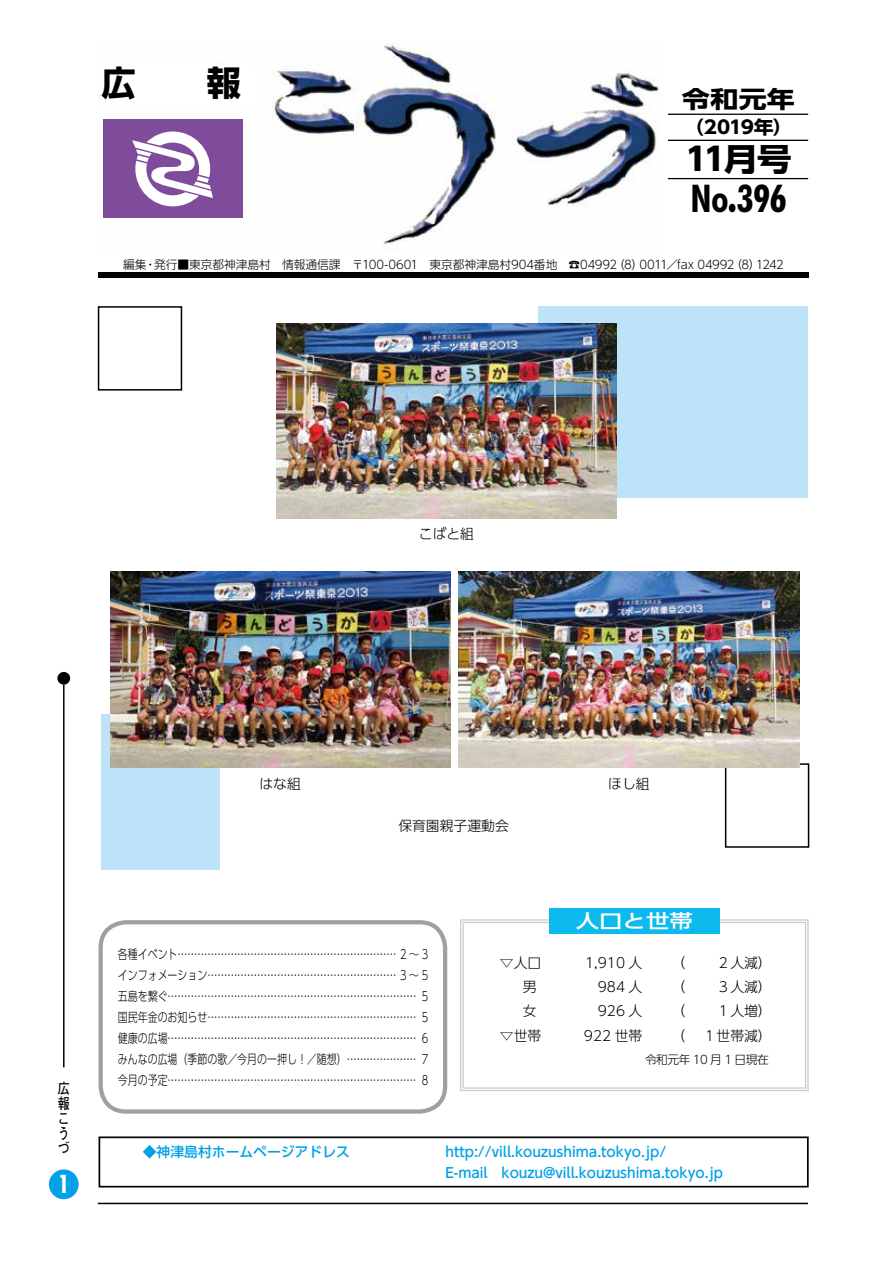
<style>
.page{position:relative;width:893px;height:1263px;background:#fff}
.page>*{position:absolute;margin:0;border:0;box-sizing:border-box;transform-origin:0 0}
.t1{font:700 condensed 38.25px "Futura BT";color:#000}
.t2{font:700 34.5px "UD Shin Go Pro";color:#000}
.t3{font:700 31.5px "UD Shin Go Pro";color:#000;scale:1.11 1}
.t4{font:700 condensed 25.5px "Futura BT";color:#fff}
.t5{font:700 23.4px "UD Shin Go Pro";color:#000;scale:1.2 1}
.t6{font:500 18.75px "UD Shin Go Pro";color:#fff;scale:1.25 1}
.t7{font:700 18px "UD Shin Go Pro";letter-spacing:-.025em;color:#000;scale:1.1 1}
.t8{font:700 14.85px/14.9px "Futo Go B101 Pro";color:#000;scale:.8 1}
.t9{font:500 13.8px "UD Shin Go Pro";color:#00a0e9}
.t10{font:300 13.8px "UD Shin Go Pro";color:#000}
.t11{font:300 12.75px/21px "UD Shin Go Pro";color:#000;text-align:justify;scale:.78 1}
.t12{font:300 11.7px "UD Shin Go Pro";letter-spacing:-.01em;color:#000}
.t13{font:300 11.7px "UD Shin Go Pro";letter-spacing:-.04em;color:#000}
.s1{font-size:49.8px}
</style>
<div class="page">
<hr style="left:98px;top:1203px;width:710px;height:1px;background:#000">
<hr style="left:63px;top:685px;width:2px;height:382px;background:#000">
<div style="left:57px;top:672px;width:13px;height:13px;background:#000;border-radius:50%"></div>
<div style="left:49px;top:1169px;width:30px;height:30px;background:#00a1e6;border-radius:50%"></div>
<img style="left:99px;top:43px;width:560px;height:202px">
<div style="left:101px;top:65px;width:153px;height:44px;background:#fff"></div>
<div style="left:88px;top:111px;width:170px;height:115px;background:#fff"></div>
<div style="left:103px;top:119px;width:140px;height:99px;background:#7e4c9b"></div>
<svg style="left:132px;top:132px;width:81px;height:74px"></svg>
<hr style="left:668px;top:114px;width:140px;height:1px;background:#000">
<hr style="left:668px;top:140px;width:140px;height:1px;background:#000">
<hr style="left:668px;top:178px;width:140px;height:1px;background:#000">
<div style="left:99px;top:272px;width:710px;height:5px;background:#000"></div>
<div style="left:99px;top:920px;width:348px;height:194px;border:4px solid #9fa0a0;border-radius:26px"></div>
<svg style="left:460px;top:919px;width:349px;height:172px"></svg>
<div style="left:462px;top:922px;width:344px;height:167px;border:1px solid #c9caca"></div>
<div style="left:549px;top:908px;width:170px;height:26px;background:#0cbaed"></div>
<div style="left:99px;top:1136px;width:710px;height:51px;border:2px solid #000"></div>
<div style="left:98px;top:306px;width:84px;height:85px;border:2px solid #000"></div>
<div style="left:725px;top:763px;width:84px;height:85px;border:2px solid #000"></div>
<div style="left:538px;top:306px;width:269px;height:192px;background:#bce3f8"></div>
<div style="left:101px;top:714px;width:118px;height:156px;background:#bce3f8"></div>
<img style="left:276px;top:323px;width:341px;height:196px">
<img style="left:110px;top:572px;width:340px;height:195px">
<img style="left:459px;top:572px;width:340px;height:195px">
<h2 class="t2" style="left:101px;top:54px;width:141px">広　　報</h2>
<h3 class="t5" style="left:682px;top:80px;width:96px">令和元年</h3>
<h3 class="t7" style="left:684px;top:112px;width:100px">（2019年(</h3>
<h3 class="t3" style="left:685px;top:134px;width:98px">11月号</h3>
<h1 class="t1" style="left:690px;top:175px;width:98px">No<span class="s1">.</span>396</h1>
<p class="t12" style="left:613px;top:255px;width:32px">（8）</p>
<p class="t12" style="left:730px;top:255px;width:32px">)8(</p>
<p class="t12" style="left:123px;top:255px;width:25px">編集</p>
<p class="t12" style="left:154px;top:255px;width:465px">発行■東京都神津島村　情報通信課　〒100-0601　東京都神津島村904番地　☎04992</p>
<p class="t12" style="left:639px;top:255px;width:97px">0011／fax 04992</p>
<p class="t12" style="left:756px;top:255px;width:30px">1242</p>
<p class="t12" style="left:145px;top:255px;width:13px">・</p>
<p class="t10" style="left:419px;top:523px;width:57px">こばと組</p>
<p class="t8" style="left:58px;top:1079px;width:16px">広報こうづ</p>
<h3 class="t4" style="left:58px;top:1169px;width:13px">1</h3>
<p class="t10" style="left:259px;top:773px;width:43px">はな組</p>
<p class="t10" style="left:608px;top:773px;width:43px">ほし組</p>
<p class="t10" style="left:398px;top:814px;width:112px">保育園親子運動会</p>
<h3 class="t6" style="left:576px;top:906px;width:95px">人口と世帯</h3>
<p class="t11" style="left:118px;top:943px;width:399px">各種イベント.................................................................. 2 ~ 3インフォメーション......................................................... 3 ~ 5五島を繋ぐ........................................................................... 5国民年金のお知らせ............................................................... 5健康の広場........................................................................... 6みんなの広場（季節の歌／今月の一押し！／随想(..................... 7今月の予定........................................................................... 8</p>
<p class="t10" style="left:500px;top:951px;width:43px">▽人口</p>
<p class="t10" style="left:585px;top:951px;width:59px">1,910 人</p>
<p class="t10" style="left:672px;top:951px;width:15px">（</p>
<p class="t10" style="left:716px;top:951px;width:57px">２人減(</p>
<p class="t10" style="left:523px;top:975px;width:15px">男</p>
<p class="t10" style="left:598px;top:975px;width:46px">984 人</p>
<p class="t10" style="left:672px;top:975px;width:15px">（</p>
<p class="t10" style="left:716px;top:975px;width:57px">３人減(</p>
<p class="t10" style="left:523px;top:1000px;width:15px">女</p>
<p class="t10" style="left:598px;top:1000px;width:46px">926 人</p>
<p class="t10" style="left:672px;top:1000px;width:15px">（</p>
<p class="t10" style="left:716px;top:1000px;width:57px">１人増(</p>
<p class="t10" style="left:500px;top:1024px;width:43px">▽世帯</p>
<p class="t10" style="left:584px;top:1024px;width:60px">922 世帯</p>
<p class="t10" style="left:672px;top:1024px;width:15px">（</p>
<p class="t10" style="left:703px;top:1024px;width:71px">１世帯減(</p>
<p class="t13" style="left:645px;top:1049px;width:125px">令和元年 10 月 1 日現在</p>
<p class="t9" style="left:143px;top:1140px;width:209px">◆神津島村ホームページアドレス</p>
<p class="t9" style="left:445px;top:1140px;width:222px">http://vill.kouzushima.tokyo.jp/</p>
<p class="t9" style="left:445px;top:1161px;width:44px">E-mail</p>
<p class="t9" style="left:502px;top:1161px;width:223px">kouzu@vill.kouzushima.tokyo.jp</p>
</div>
